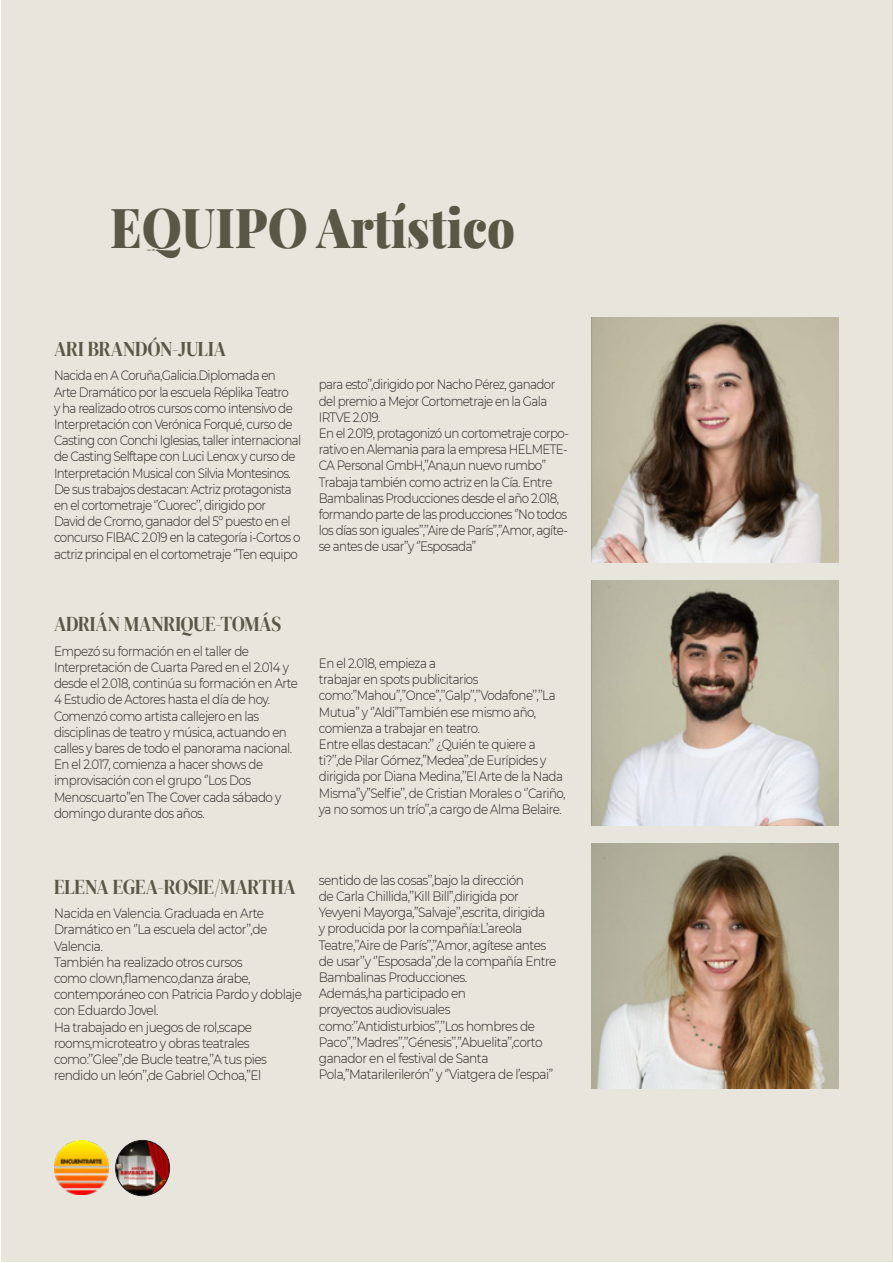
<style>
.page{position:relative;width:893px;height:1263px;background:#fff}
.page>*{position:absolute;margin:0;border:0;box-sizing:border-box;transform-origin:0 0}
.t1{font:54px "Playfair Display";color:#595746;scale:.9 1}
.t2{font:21px "DM Serif Display";letter-spacing:-.005em;color:#595746;scale:.9 1}
.t3{font:300 13.5px/16.2px "Montserrat";letter-spacing:-.04em;color:#231f20;scale:.88 1}
.t4{font:300 13.5px/16.2px "Montserrat";letter-spacing:-.04em;color:#231f20;scale:.9 1}
</style>
<div class="page">
<div style="left:1px;top:1px;width:891px;height:1261px;background:#e8e5dd"></div>
<hr style="left:892px;top:1px;width:1px;height:1261px;background:#d2cbbc">
<img style="left:54px;top:1141px;width:54px;height:54px">
<img style="left:116px;top:1140px;width:54px;height:55px">
<div style="left:116px;top:1140px;width:54px;height:56px;border:1px solid #231f20;border-radius:50%"></div>
<img style="left:591px;top:317px;width:248px;height:245px">
<img style="left:591px;top:580px;width:248px;height:245px">
<img style="left:591px;top:843px;width:248px;height:246px">
<p class="t1" style="left:110px;top:185px;width:452px">EQUIPO Artístico</p>
<p class="t2" style="left:54px;top:336px;width:193px">ARI BRANDÓN-JULIA</p>
<p class="t3" style="left:54px;top:367px;width:282px">Nacida en A Coruña,Galicia.Diplomada en Arte Dramático por la escuela Réplika Teatro<br>y ha realizado otros cursos como intensivo de Interpretación con Verónica Forqué, curso de Casting con Conchi Iglesias, taller internacional de Casting Selftape con Luci Lenox y curso de Interpretación Musical con Silvia Montesinos.</p>
<p class="t3" style="left:54px;top:480px;width:282px">De sus trabajos destacan: Actriz protagonista en el cortometraje ‘’Cuorec’’, dirigido por David de Cromo, ganador del 5º puesto en el concurso FIBAC 2.019 en la categoría i-Cortos o actriz principal en el cortometraje ‘’Ten equipo</p>
<p class="t3" style="left:319px;top:376px;width:270px">para esto’’,dirigido por Nacho Pérez, ganador del premio a Mejor Cortometraje en la Gala<br>IRTVE 2.019.</p>
<p class="t3" style="left:319px;top:425px;width:286px;text-align:justify">En el 2.019, protagonizó un cortometraje corpo&shy;rativo en Alemania para la empresa HELMETE-CA Personal GmbH,’’Ana,un nuevo rumbo’’</p>
<p class="t3" style="left:319px;top:473px;width:284px">Trabaja también como actriz en la Cía. Entre Bambalinas Producciones desde el año 2.018, formando parte de las producciones ‘’No todos los días son iguales’’,’’Aire de París’’,’’Amor, agíte&shy;se antes de usar’’y ‘’Esposada’’</p>
<p class="t2" style="left:54px;top:612px;width:254px">ADRIÁN MANRIQUE-TOMÁS</p>
<p class="t3" style="left:54px;top:642px;width:279px">Empezó su formación en el taller de Interpretación de Cuarta Pared en el 2.014 y desde el 2.018, continúa su formación en Arte 4 Estudio de Actores hasta el día de hoy.</p>
<p class="t3" style="left:54px;top:707px;width:272px">Comenzó como artista callejero en las disciplinas de teatro y música, actuando en calles y bares de todo el panorama nacional.</p>
<p class="t3" style="left:54px;top:756px;width:260px">En el 2.017, comienza a hacer shows de improvisación con el grupo ‘’Los Dos Menoscuarto’’en The Cover cada sábado y domingo durante dos años.</p>
<p class="t3" style="left:319px;top:655px;width:271px">En el 2.018, empieza a<br>trabajar en spots publicitarios como:’’Mahou’’,’’Once’’,’’Galp’’,’’Vodafone’’,’’La Mutua’’ y ‘’Aldi’’También ese mismo año, comienza a trabajar en teatro.</p>
<p class="t3" style="left:319px;top:736px;width:282px">Entre ellas destacan:’’ ¿Quién te quiere a ti?’’,de Pilar Gómez,’’Medea’’,de Eurípides y dirigida por Diana Medina,’’El Arte de la Nada Misma’’y’’Selfie’’, de Cristian Morales o ‘’Cariño, ya no somos un trío’’,a cargo de Alma Belaire.</p>
<p class="t2" style="left:54px;top:874px;width:270px">ELENA EGEA-ROSIE/MARTHA</p>
<p class="t4" style="left:54px;top:905px;width:239px">Nacida en Valencia. Graduada en Arte<br>Dramático en ‘’La escuela del actor’’,de<br>Valencia.</p>
<p class="t4" style="left:54px;top:953px;width:277px">También ha realizado otros cursos<br>como clown,flamenco,danza árabe, contemporáneo con Patricia Pardo y doblaje con Eduardo Jovel.</p>
<p class="t4" style="left:54px;top:1018px;width:238px">Ha trabajado en juegos de rol,scape rooms,microteatro y obras teatrales como:’’Glee’’,de Bucle teatre,’’A tus pies rendido un león’’,de Gabriel Ochoa,’’El</p>
<p class="t4" style="left:319px;top:871px;width:265px">sentido de las cosas’’,bajo la dirección<br>de Carla Chillida,’’Kill Bill’’,dirigida por Yevyeni Mayorga,’’Salvaje’’,escrita, dirigida<br>y producida por la compañía:L’areola Teatre,’’Aire de París’’,’’Amor, agítese antes de usar’’y ‘’Esposada’’,de la compañía Entre Bambalinas Producciones.</p>
<p class="t4" style="left:319px;top:985px;width:262px">Además,ha participado en<br>proyectos audiovisuales como:’’Antidisturbios’’,’’Los hombres de Paco’’,’’Madres’’,’’Génesis’’,’’Abuelita’’,corto ganador en el festival de Santa Pola,’’Matarilerilerón’’ y ‘’Viatgera de l’espai’’</p>
</div>
